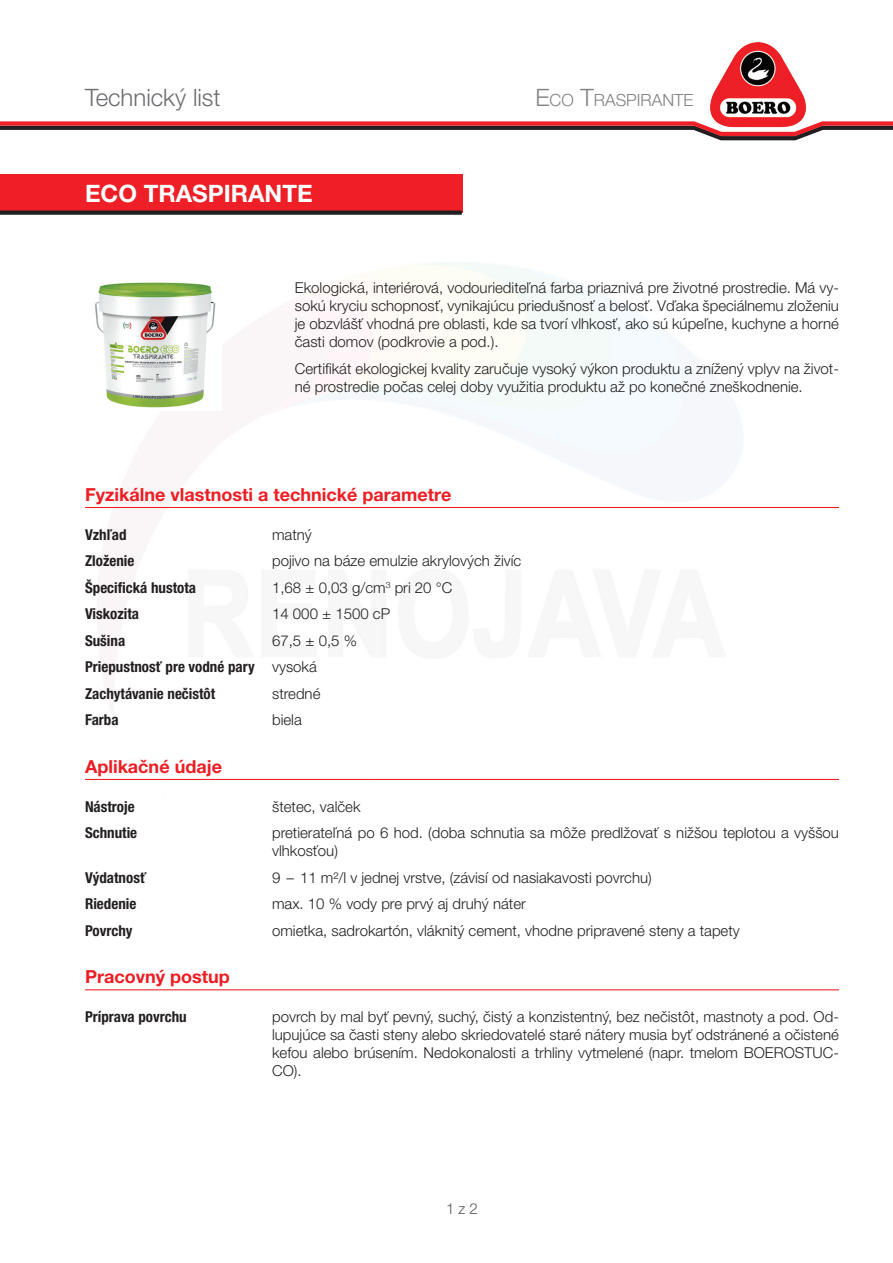
<style>
.page{position:relative;width:893px;height:1263px;background:#fff}
.page>*{position:absolute;margin:0;border:0;box-sizing:border-box;transform-origin:0 0}
.t1{font:700 24px "Helvetica Neue LT Pro";color:#fff}
.t2{font:300 24px "Helvetica Neue LT Pro";color:#6c6d70}
.t3{font:700 18px "Helvetica Neue LT Pro";color:#ee1d23}
.t4{font:300 16.8px "Helvetica Neue LT Pro";color:#808285}
.t5{font:300 15px/18px "Helvetica Neue LT Pro";color:#231f20;text-align:justify}
.t6{font:700 condensed 15px/26.5px "Helvetica Neue LT Pro";color:#231f20}
.t7{font:300 15px "Helvetica Neue LT Pro";color:#57585a}
.s1{font-size:24px}
.s2{font-weight:300;font-stretch:normal}
</style>
<div class="page">
<img style="left:710px;top:42px;width:96px;height:77px">
<svg style="left:0;top:119px;width:893px;height:22px"></svg>
<img style="left:94px;top:281px;width:122px;height:127px">
<hr style="left:85px;top:507px;width:754px;height:1px;background:#ee1d23">
<hr style="left:85px;top:779px;width:754px;height:1px;background:#ee1d23">
<hr style="left:85px;top:989px;width:754px;height:1px;background:#ee1d23">
<div style="left:0;top:174px;width:462px;height:39px;background:#ee1f26"></div>
<div style="left:0;top:210px;width:462px;height:5px;background:#231f20"></div>
<h1 class="t2" style="left:85px;top:83px;width:137px">Technický list</h1>
<p class="t4" style="left:535px;top:90px;width:150px"><span class="s1">E</span>CO <span class="s1">T</span>RASPIRANTE</p>
<h1 class="t1" style="left:85px;top:178px;width:229px">ECO TRASPIRANTE</h1>
<p class="t5" style="left:295px;top:278px;width:546px">Ekologická, interiérová, vodouriediteľná farba priaznivá pre životné prostredie. Má vy&shy;sokú kryciu schopnosť, vynikajúcu priedušnosť a belosť. Vďaka špeciálnemu zloženiu je obzvlášť vhodná pre oblasti, kde sa tvorí vlhkosť, ako sú kúpeľne, kuchyne a horné časti domov (podkrovie a pod.).</p>
<p class="t5" style="left:295px;top:359px;width:546px">Certifikát ekologickej kvality zaručuje vysoký výkon produktu a znížený vplyv na život&shy;né prostredie počas celej doby využitia produktu až po konečné zneškodnenie.</p>
<p class="t3" style="left:85px;top:483px;width:368px">Fyzikálne vlastnosti a technické parametre</p>
<p class="t6" style="left:85px;top:521px;width:43px">Vzhľad</p>
<p class="t5" style="left:272px;top:525px;width:41px">matný</p>
<p class="t6" style="left:85px;top:547px;width:51px">Zloženie</p>
<p class="t5" style="left:272px;top:552px;width:251px">pojivo na báze emulzie akrylových živíc</p>
<p class="t6" style="left:85px;top:574px;width:113px">Špecifická hustota</p>
<p class="t5" style="left:272px;top:578px;width:182px">1,68 ± 0,03 g/cm<sup>3</sup> pri 20 °C</p>
<p class="t6" style="left:85px;top:600px;width:56px">Viskozita</p>
<p class="t5" style="left:272px;top:605px;width:119px">14 000 ± 1500 cP</p>
<p class="t6" style="left:85px;top:627px;width:42px">Sušina</p>
<p class="t6" style="left:85px;top:627px;width:273px;text-indent:187px"><span class="s2">67,5 ± 0,5 %<br></span>Priepustnosť pre vodné pary <span class="s2">vysoká<br></span>Zachytávanie nečistôt</p>
<p class="t5" style="left:272px;top:684px;width:50px">stredné</p>
<p class="t6" style="left:85px;top:707px;width:35px">Farba</p>
<p class="t5" style="left:272px;top:711px;width:31px">biela</p>
<p class="t3" style="left:85px;top:755px;width:138px">Aplikačné údaje</p>
<p class="t6" style="left:85px;top:793px;width:51px">Nástroje</p>
<p class="t5" style="left:272px;top:797px;width:90px">štetec, valček</p>
<p class="t6" style="left:85px;top:819px;width:54px">Schnutie</p>
<p class="t5" style="left:272px;top:824px;width:568px">pretierateľná po 6 hod. (doba schnutia sa môže predlžovať s nižšou teplotou a vyššou vlhkosťou)</p>
<p class="t6" style="left:85px;top:864px;width:63px">Výdatnosť</p>
<p class="t5" style="left:272px;top:868px;width:381px">9 – 11 m²/l v jednej vrstve, (závisí od nasiakavosti povrchu)</p>
<p class="t6" style="left:85px;top:890px;width:53px">Riedenie</p>
<p class="t5" style="left:272px;top:895px;width:255px">max. 10 % vody pre prvý aj druhý náter</p>
<p class="t6" style="left:85px;top:917px;width:49px">Povrchy</p>
<p class="t5" style="left:272px;top:921px;width:469px">omietka, sadrokartón, vláknitý cement, vhodne pripravené steny a tapety</p>
<p class="t3" style="left:85px;top:965px;width:146px">Pracovný postup</p>
<p class="t6" style="left:85px;top:1003px;width:103px">Príprava povrchu</p>
<p class="t5" style="left:272px;top:1007px;width:568px">povrch by mal byť pevný, suchý, čistý a konzistentný, bez nečistôt, mastnoty a pod. Od&shy;lupujúce sa časti steny alebo skriedovatelé staré nátery musia byť odstránené a očistené kefou alebo brúsením. Nedokonalosti a trhliny vytmelené (napr. tmelom BOEROSTUC-CO).</p>
<p class="t7" style="left:446px;top:1199px;width:33px">1 z 2</p>
</div>
